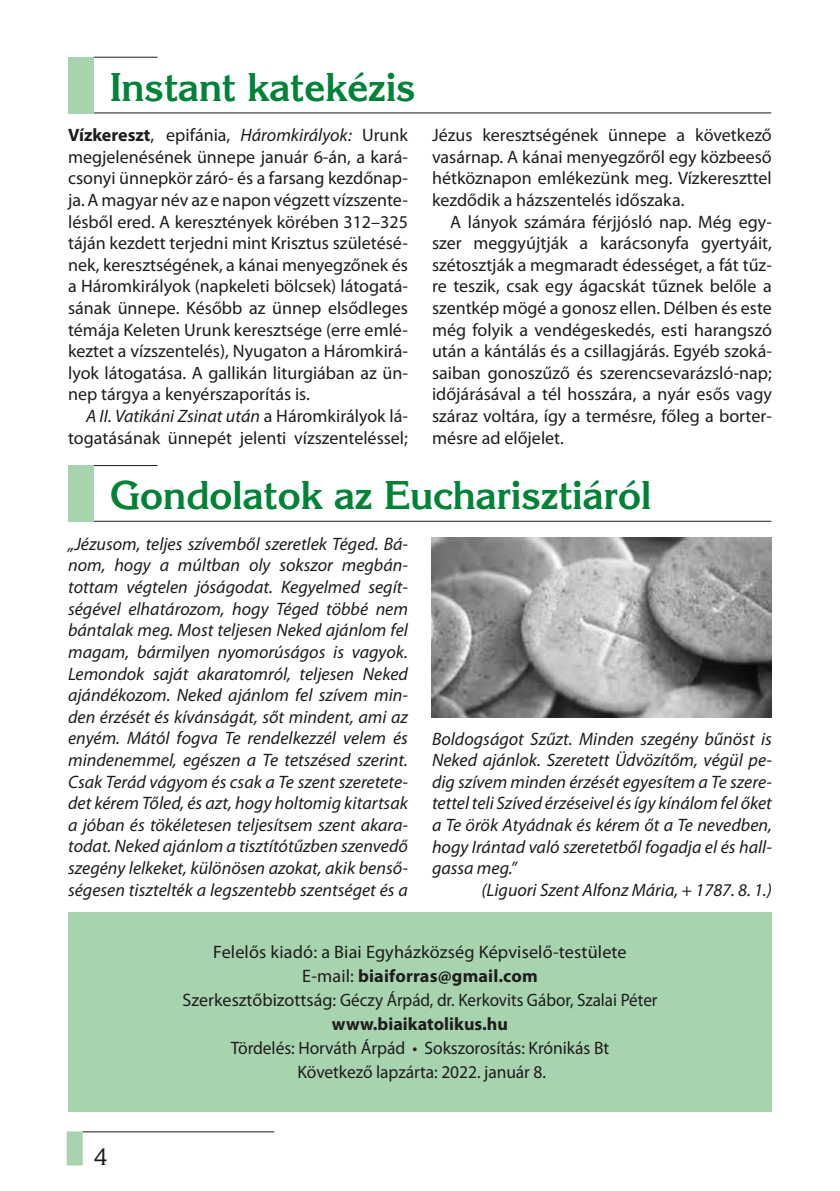
<style>
.page{position:relative;width:840px;height:1191px;background:#fff}
.page>*{position:absolute;margin:0;border:0;box-sizing:border-box;transform-origin:0 0}
.t1{font:40px "Korinna HU Bold";color:#008237}
.t2{font:24px "Korinna HU";color:#1d1d1b}
.t3{font:18px/21.6px "Myriad Pro";color:#1d1d1b;text-align:justify}
.t4{font:italic 18px/21.6px "Myriad Pro";color:#1d1d1b;text-align:justify}
.t5{font:700 18px "Myriad Pro";color:#1d1d1b}
.s1{font-weight:700}
.s2{font-style:italic}
</style>
<div class="page">
<hr style="left:83px;top:1131px;width:191px;height:1px;background:#1d1d1b">
<div style="left:67px;top:1131px;width:16px;height:34px;background:#a8d3af"></div>
<hr style="left:93px;top:465px;width:64px;height:1px;background:#1d1d1b">
<hr style="left:93px;top:521px;width:677px;height:1px;background:#1d1d1b">
<div style="left:68px;top:465px;width:25px;height:57px;background:#a8d3af"></div>
<hr style="left:93px;top:57px;width:64px;height:1px;background:#1d1d1b">
<hr style="left:93px;top:112px;width:677px;height:1px;background:#1d1d1b">
<div style="left:68px;top:57px;width:25px;height:56px;background:#a8d3af"></div>
<img style="left:431px;top:537px;width:340px;height:180px">
<div style="left:68px;top:911px;width:703px;height:200px;background:#a8d3af"></div>
<h1 class="t1" style="left:110px;top:62px;width:307px">Instant katekézis</h1>
<p class="t3" style="left:68px;top:124px;width:341px"><span class="s1">Vízkereszt</span>, epifánia, <span class="s2">Háromkirályok:</span> Urunk megjelenésének ünnepe január 6-án, a kará&shy;csonyi ünnepkör záró- és a farsang kezdőnap&shy;ja. A magyar név az e napon végzett vízszente&shy;lésből ered. A keresztények körében 312–325 táján kezdett terjedni mint Krisztus születésé&shy;nek, keresztségének, a kánai menyegzőnek és a Háromkirályok (napkeleti bölcsek) látogatá&shy;sának ünnepe. Később az ünnep elsődleges témája Keleten Urunk keresztsége (erre emlé&shy;keztet a vízszentelés), Nyugaton a Háromkirá&shy;lyok látogatása. A gallikán liturgiában az ün&shy;nep tárgya a kenyérszaporítás is.</p>
<p class="t3" style="left:68px;top:405px;width:341px;text-align:right"><span class="s2">A II. Vatikáni Zsinat után</span> a Háromkirályok lá&shy;togatásának ünnepét jelenti vízszenteléssel;</p>
<p class="t3" style="left:432px;top:124px;width:341px">Jézus keresztségének ünnepe a következő vasárnap. A kánai menyegzőről egy közbeeső hétköznapon emlékezünk meg. Vízkereszttel kezdődik a házszentelés időszaka.</p>
<p class="t3" style="left:432px;top:210px;width:341px;text-indent:18px">A lányok számára férjjósló nap. Még egy&shy;szer meggyújtják a karácsonyfa gyertyáit, szétosztják a megmaradt édességet, a fát tűz&shy;re teszik, csak egy ágacskát tűznek belőle a szentkép mögé a gonosz ellen. Délben és este még folyik a vendégeskedés, esti harangszó után a kántálás és a csillagjárás. Egyéb szoká&shy;saiban gonoszűző és szerencsevarázsló-nap; időjárásával a tél hosszára, a nyár esős vagy száraz voltára, így a termésre, főleg a borter&shy;mésre ad előjelet.</p>
<h1 class="t1" style="left:110px;top:470px;width:542px">Gondolatok az Eucharisztiáról</h1>
<p class="t4" style="left:68px;top:533px;width:341px">„Jézusom, teljes szívemből szeretlek Téged. Bá&shy;nom, hogy a múltban oly sokszor megbán&shy;tottam végtelen jóságodat. Kegyelmed segít&shy;ségével elhatározom, hogy Téged többé nem bántalak meg. Most teljesen Neked ajánlom fel magam, bármilyen nyomorúságos is vagyok.<br>Lemondok saját akaratomról, teljesen Neked ajándékozom. Neked ajánlom fel szívem min&shy;den érzését és kívánságát, sőt mindent, ami az enyém. Mától fogva Te rendelkezzél velem és mindenemmel, egészen a Te tetszésed szerint.<br>Csak Terád vágyom és csak a Te szent szeretete&shy;det kérem Tőled, és azt, hogy holtomig kitartsak a jóban és tökéletesen teljesítsem szent akara&shy;todat. Neked ajánlom a tisztítótűzben szenvedő szegény lelkeket, különösen azokat, akik benső&shy;ségesen tisztelték a legszentebb szentséget és a</p>
<p class="t4" style="left:432px;top:727px;width:341px">Boldogságot Szűzt. Minden szegény bűnöst is Neked ajánlok. Szeretett Üdvözítőm, végül pe&shy;dig szívem minden érzését egyesítem a Te szere&shy;tettel teli Szíved érzéseivel és így kínálom fel őket a Te örök Atyádnak és kérem őt a Te nevedben, hogy Irántad való szeretetből fogadja el és hall&shy;gassa meg.”</p>
<p class="t4" style="left:481px;top:878px;width:292px">(Liguori Szent Alfonz Mária, + 1787. 8. 1.)</p>
<h2 class="t2" style="left:94px;top:1142px;width:15px">4</h2>
<p class="t3" style="left:182px;top:940px;width:476px;line-height:24px;text-align:center">Felelős kiadó: a Biai Egyházközség Képviselő-testülete<br>E-mail: <span class="s1">biaiforras@gmail.com<br></span>Szerkesztőbizottság: Géczy Árpád, dr. Kerkovits Gábor, Szalai Péter</p>
<p class="t5" style="left:332px;top:1012px;width:177px">www.biaikatolikus.hu</p>
<p class="t3" style="left:231px;top:1036px;width:380px;line-height:24px;text-align:center">Tördelés: Horváth Árpád • Sokszorosítás: Krónikás Bt<br>Következő lapzárta: 2022. január 8.</p>
</div>
